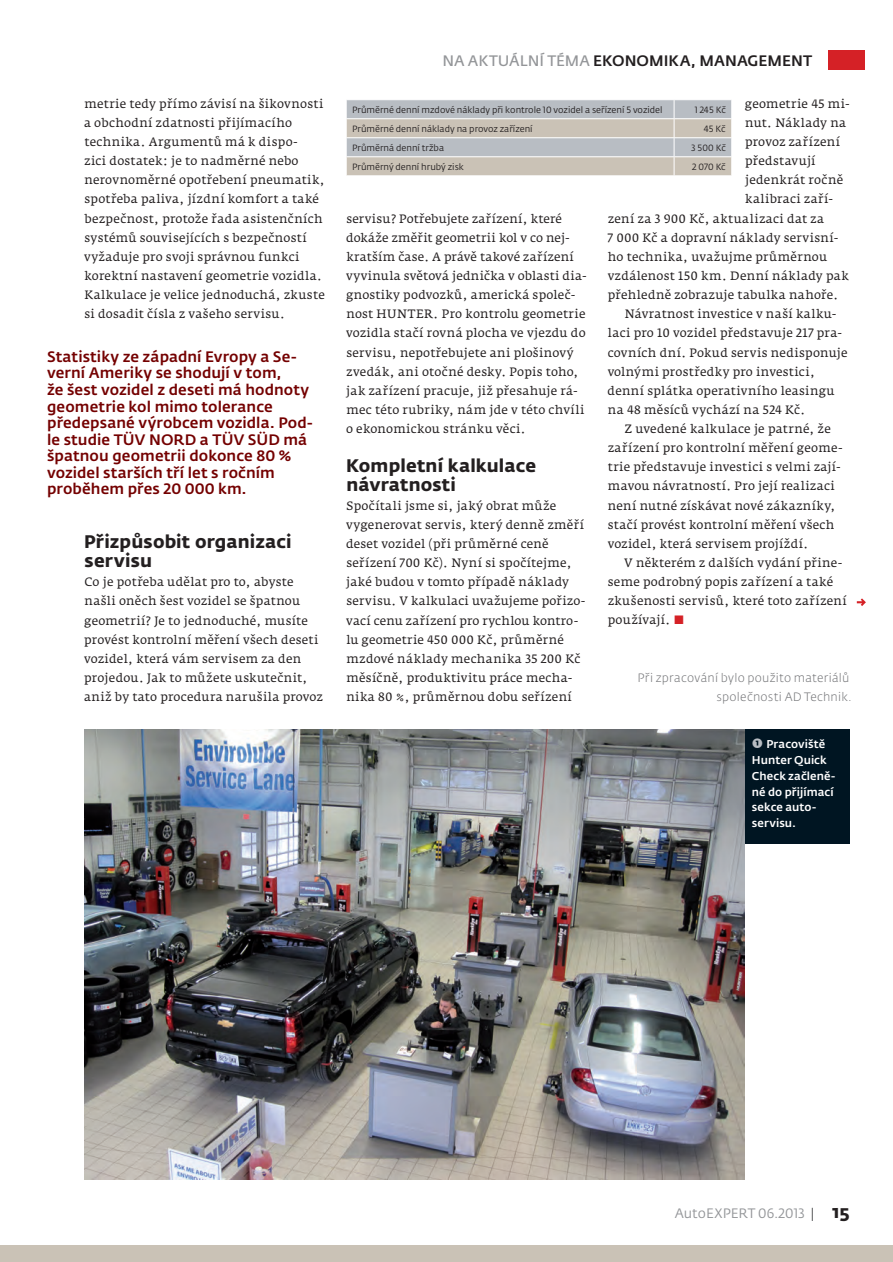
<style>
.page{position:relative;width:893px;height:1262px;background:#fff}
.page>*{position:absolute;margin:0;border:0;box-sizing:border-box;transform-origin:0 0}
.t1{font:700 18px/19.2px "Fedra Sans Std";letter-spacing:.01em;color:#231f20}
.t2{font:500 15px/16.5px "Fedra Sans Std";letter-spacing:.005em;color:#740000}
.t3{font:500 15px "Fedra Sans Std";letter-spacing:.005em;color:#231f20}
.t4{font:13.5px "Fedra Sans Std";letter-spacing:.005em;color:#939598}
.t5{font:12px/19.2px "Fedra Serif A Pro";letter-spacing:.025em;color:#231f20}
.t6{font:300 12px/19.2px "Fedra Sans Std";letter-spacing:.02em;color:#717275;text-align:right}
.t7{font:500 11.25px/15.8px "Fedra Sans Std";letter-spacing:.005em;color:#fff}
.t8{font:9px "Fedra Sans Std";color:#231f20}
.s1{font-weight:400;color:#939598}
.s2{color:#d52126}
.s3{font-weight:700;font-size:13.5px;color:#b8bdc3}
.s4{color:#57585a}
.s5{font-weight:700;font-size:18px;color:#231f20}
</style>
<div class="page">
<div style="left:828px;top:50px;width:37px;height:20px;background:#d52126"></div>
<div style="left:0;top:1245px;width:893px;height:17px;background:#cac2b6"></div>
<div style="left:743px;top:729px;width:107px;height:115px;background:#001522"></div>
<svg style="left:857px;top:598px;width:9px;height:8px"></svg>
<svg style="left:346px;top:100px;width:386px;height:75px;background:#c4c2bf"></svg>
<img style="left:84px;top:729px;width:661px;height:450px">
<p class="t5" style="left:84px;top:95px;width:242px">metrie tedy přímo závisí na šikovnosti a obchodní zdatnosti přijímacího technika. Argumentů má k dispo-<br>zici dostatek: je to nadměrné nebo nerovnoměrné opotřebení pneumatik, spotřeba paliva, jízdní komfort a také bezpečnost, protože řada asistenčních systémů souvisejících s bezpečností vyžaduje pro svoji správnou funkci korektní nastavení geometrie vozidla.<br>Kalkulace je velice jednoduchá, zkuste si dosadit čísla z vašeho servisu.</p>
<p class="t2" style="left:47px;top:350px;width:267px">Statistiky ze západní Evropy a Se&shy;verní Ameriky se shodují v tom,<br>že šest vozidel z deseti má hodnoty geometrie kol mimo tolerance předepsané výrobcem vozidla. Pod&shy;le studie TÜV NORD a TÜV SÜD má špatnou geometrii dokonce 80 % vozidel starších tří let s ročním proběhem přes 20 000 km.</p>
<p class="t1" style="left:84px;top:533px;width:209px">Přizpůsobit organizaci servisu</p>
<p class="t5" style="left:84px;top:573px;width:240px">Co je potřeba udělat pro to, abyste našli oněch šest vozidel se špatnou geometrií? Je to jednoduché, musíte provést kontrolní měření všech deseti vozidel, která vám servisem za den projedou. Jak to můžete uskutečnit, aniž by tato procedura narušila provoz</p>
<p class="t3" style="left:442px;top:55px;width:371px"><span class="s1">NA AKTUÁLNÍ TÉMA</span> EKONOMIKA, MANAGEMENT</p>
<p class="t5" style="left:745px;top:95px;width:106px">geometrie 45 mi-</p>
<p class="t5" style="left:745px;top:114px;width:103px">nut. Náklady na</p>
<p class="t5" style="left:745px;top:133px;width:97px">provoz zařízení</p>
<p class="t5" style="left:745px;top:152px;width:72px">představují</p>
<p class="t5" style="left:745px;top:171px;width:100px">jedenkrát ročně</p>
<p class="t5" style="left:745px;top:191px;width:90px">kalibraci zaří-</p>
<p class="t5" style="left:608px;top:210px;width:217px">zení za 3 900 Kč, aktualizaci dat za</p>
<p class="t5" style="left:608px;top:229px;width:232px">7 000 Kč a dopravní náklady servisní-</p>
<p class="t5" style="left:608px;top:248px;width:221px">ho technika, uvažujme průměrnou</p>
<p class="t5" style="left:608px;top:267px;width:243px">vzdálenost 150 km. Denní náklady pak</p>
<p class="t5" style="left:608px;top:286px;width:232px">přehledně zobrazuje tabulka nahoře.</p>
<p class="t5" style="left:625px;top:305px;width:213px">Návratnost investice v naší kalku-</p>
<p class="t5" style="left:608px;top:324px;width:235px">laci pro 10 vozidel představuje 217 pra-</p>
<p class="t5" style="left:608px;top:344px;width:241px">covních dní. Pokud servis nedisponuje</p>
<p class="t5" style="left:608px;top:363px;width:209px">volnými prostředky pro investici,</p>
<p class="t5" style="left:608px;top:382px;width:229px">denní splátka operativního leasingu</p>
<p class="t5" style="left:608px;top:401px;width:199px">na 48 měsíců vychází na 524 Kč.</p>
<p class="t5" style="left:625px;top:420px;width:207px">Z uvedené kalkulace je patrné, že</p>
<p class="t5" style="left:608px;top:439px;width:236px">zařízení pro kontrolní měření geome-</p>
<p class="t5" style="left:608px;top:458px;width:234px">trie představuje investici s velmi zají-</p>
<p class="t5" style="left:608px;top:477px;width:228px">mavou návratností. Pro její realizaci</p>
<p class="t5" style="left:608px;top:497px;width:229px">není nutné získávat nové zákazníky,</p>
<p class="t5" style="left:608px;top:516px;width:228px">stačí provést kontrolní měření všech</p>
<p class="t5" style="left:608px;top:535px;width:202px">vozidel, která servisem projíždí.</p>
<p class="t5" style="left:624px;top:554px;width:220px">V některém z dalších vydání přine-</p>
<p class="t5" style="left:608px;top:573px;width:227px">seme podrobný popis zařízení a také</p>
<p class="t5" style="left:608px;top:592px;width:240px">zkušenosti servisů, které toto zařízení</p>
<p class="t5" style="left:608px;top:611px;width:78px">používají. <span class="s2">■</span></p>
<p class="t8" style="left:352px;top:106px;width:312px">Průměrné denní mzdové náklady při kontrole 10 vozidel a seřízení 5 vozidel</p>
<p class="t8" style="left:695px;top:106px;width:32px">1 245 Kč</p>
<p class="t8" style="left:352px;top:125px;width:182px">Průměrné denní náklady na provoz zařízení</p>
<p class="t8" style="left:704px;top:125px;width:23px">45 Kč</p>
<p class="t8" style="left:352px;top:144px;width:93px">Průměrná denní tržba</p>
<p class="t8" style="left:691px;top:144px;width:36px">3 500 Kč</p>
<p class="t8" style="left:352px;top:163px;width:113px">Průměrný denní hrubý zisk</p>
<p class="t8" style="left:692px;top:163px;width:35px">2 070 Kč</p>
<p class="t5" style="left:346px;top:210px;width:242px">servisu? Potřebujete zařízení, které dokáže změřit geometrii kol v co nej&shy;kratším čase. A právě takové zařízení vyvinula světová jednička v oblasti dia&shy;gnostiky podvozků, americká společ&shy;nost HUNTER. Pro kontrolu geometrie vozidla stačí rovná plocha ve vjezdu do servisu, nepotřebujete ani plošinový zvedák, ani otočné desky. Popis toho, jak zařízení pracuje, již přesahuje rá&shy;mec této rubriky, nám jde v této chvíli o ekonomickou stránku věci.</p>
<p class="t1" style="left:346px;top:457px;width:191px">Kompletní kalkulace návratnosti</p>
<p class="t5" style="left:346px;top:497px;width:241px">Spočítali jsme si, jaký obrat může vygenerovat servis, který denně změří deset vozidel (při průměrné ceně seřízení 700 Kč). Nyní si spočítejme, jaké budou v tomto případě náklady servisu. V kalkulaci uvažujeme pořizo&shy;vací cenu zařízení pro rychlou kontro&shy;lu geometrie 450 000 Kč, průměrné mzdové náklady mechanika 35 200 Kč měsíčně, produktivitu práce mecha&shy;nika 80 %, průměrnou dobu seřízení</p>
<p class="t6" style="left:638px;top:669px;width:216px">Při zpracování bylo použito materiálů společnosti AD Technik.</p>
<p class="t7" style="left:752px;top:737px;width:85px"><span class="s3">➊</span> Pracoviště<br>Hunter Quick<br>Check začleně&shy;né do přijímací sekce auto&shy;servisu.</p>
<p class="t4" style="left:675px;top:1207px;width:176px">AutoEXPERT 06.2013 <span class="s4">|</span> <span class="s5">15</span></p>
</div>
